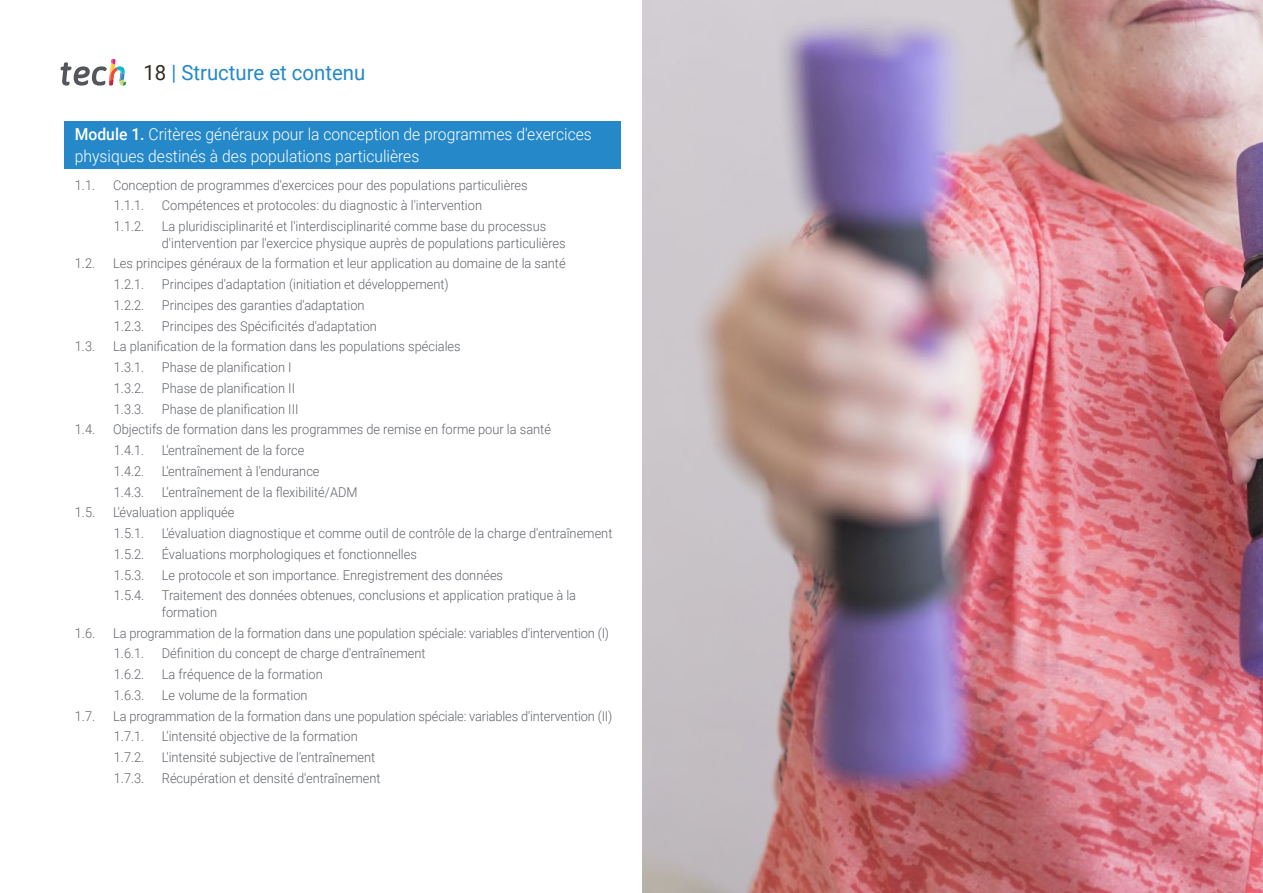
<style>
.page{position:relative;width:1263px;height:893px;background:#fff}
.page>*{position:absolute;margin:0;border:0;box-sizing:border-box;transform-origin:0 0}
.t1{font:21px "Roboto";color:#2488c9}
.t2{font:300 16.5px/22.5px "Roboto";color:#fff;scale:.95 1}
.t3{font:300 13.5px/20.7px "Roboto";color:#61646a;scale:.95 1}
.s1{color:#312e20}
.s2{font-weight:500}
</style>
<div class="page">
<div style="left:64px;top:121px;width:557px;height:48px;background:#2488c9"></div>
<img style="left:642px;top:0;width:621px;height:893px">
<svg style="left:61px;top:59px;width:65px;height:27px"></svg>
<h1 class="t1" style="left:144px;top:57px;width:223px"><span class="s1">18</span> | Structure et contenu</h1>
<p class="t2" style="left:75px;top:122px;width:546px"><span class="s2">Module 1.</span> Critères généraux pour la conception de programmes d'exercices physiques destinés à des populations particulières</p>
<p class="t3" style="left:75px;top:174px;width:23px">1.1.</p>
<p class="t3" style="left:113px;top:174px;width:438px">Conception de programmes d'exercices pour des populations particulières<br>1.1.1.</p>
<p class="t3" style="left:162px;top:195px;width:339px">Compétences et protocoles: du diagnostic à l'intervention</p>
<p class="t3" style="left:114px;top:215px;width:34px">1.1.2.</p>
<p class="t3" style="left:162px;top:218px;width:427px;line-height:16.5px">La pluridisciplinarité et l'interdisciplinarité comme base du processus d'intervention par l'exercice physique auprès de populations particulières</p>
<p class="t3" style="left:75px;top:253px;width:23px">1.2.</p>
<p class="t3" style="left:113px;top:253px;width:478px">Les principes généraux de la formation et leur application au domaine de la santé<br>1.2.1.</p>
<p class="t3" style="left:162px;top:273px;width:303px">Principes d'adaptation (initiation et développement)</p>
<p class="t3" style="left:114px;top:294px;width:34px">1.2.2.</p>
<p class="t3" style="left:162px;top:294px;width:215px">Principes des garanties d'adaptation</p>
<p class="t3" style="left:114px;top:315px;width:34px">1.2.3.</p>
<p class="t3" style="left:162px;top:315px;width:228px">Principes des Spécificités d'adaptation</p>
<p class="t3" style="left:75px;top:336px;width:23px">1.3.</p>
<p class="t3" style="left:113px;top:336px;width:367px">La planification de la formation dans les populations spéciales<br>1.3.1.</p>
<p class="t3" style="left:162px;top:356px;width:138px">Phase de planification I</p>
<p class="t3" style="left:114px;top:377px;width:34px">1.3.2.</p>
<p class="t3" style="left:162px;top:377px;width:142px">Phase de planification II</p>
<p class="t3" style="left:114px;top:398px;width:34px">1.3.3.</p>
<p class="t3" style="left:162px;top:398px;width:145px">Phase de planification III</p>
<p class="t3" style="left:75px;top:419px;width:23px">1.4.</p>
<p class="t3" style="left:113px;top:419px;width:462px">Objectifs de formation dans les programmes de remise en forme pour la santé<br>1.4.1.</p>
<p class="t3" style="left:162px;top:439px;width:152px">L'entraînement de la force</p>
<p class="t3" style="left:114px;top:460px;width:34px">1.4.2.</p>
<p class="t3" style="left:162px;top:460px;width:168px">L'entraînement à l'endurance</p>
<p class="t3" style="left:114px;top:481px;width:34px">1.4.3.</p>
<p class="t3" style="left:162px;top:481px;width:207px">L’entraînement de la flexibilité/ADM</p>
<p class="t3" style="left:75px;top:502px;width:23px">1.5.</p>
<p class="t3" style="left:113px;top:502px;width:129px">L'évaluation appliquée<br>1.5.1.</p>
<p class="t3" style="left:162px;top:522px;width:476px">L'évaluation diagnostique et comme outil de contrôle de la charge d'entraînement</p>
<p class="t3" style="left:114px;top:543px;width:34px">1.5.2.</p>
<p class="t3" style="left:162px;top:543px;width:270px">Évaluations morphologiques et fonctionnelles</p>
<p class="t3" style="left:114px;top:564px;width:34px">1.5.3.</p>
<p class="t3" style="left:162px;top:564px;width:361px">Le protocole et son importance. Enregistrement des données</p>
<p class="t3" style="left:114px;top:585px;width:34px">1.5.4.</p>
<p class="t3" style="left:162px;top:587px;width:438px;line-height:16.5px">Traitement des données obtenues, conclusions et application pratique à la formation</p>
<p class="t3" style="left:75px;top:622px;width:23px">1.6.</p>
<p class="t3" style="left:113px;top:622px;width:524px">La programmation de la formation dans une population spéciale: variables d'intervention (I)<br>1.6.1.</p>
<p class="t3" style="left:162px;top:643px;width:279px">Définition du concept de charge d'entraînement</p>
<p class="t3" style="left:114px;top:663px;width:34px">1.6.2.</p>
<p class="t3" style="left:162px;top:663px;width:171px">La fréquence de la formation</p>
<p class="t3" style="left:114px;top:684px;width:34px">1.6.3.</p>
<p class="t3" style="left:162px;top:684px;width:155px">Le volume de la formation</p>
<p class="t3" style="left:75px;top:705px;width:23px">1.7.</p>
<p class="t3" style="left:113px;top:705px;width:527px">La programmation de la formation dans une population spéciale: variables d'intervention (II)<br>1.7.1.</p>
<p class="t3" style="left:162px;top:726px;width:208px">L'intensité objective de la formation</p>
<p class="t3" style="left:114px;top:746px;width:34px">1.7.2.</p>
<p class="t3" style="left:162px;top:746px;width:226px">L'intensité subjective de l'entraînement</p>
<p class="t3" style="left:114px;top:767px;width:34px">1.7.3.</p>
<p class="t3" style="left:162px;top:767px;width:232px">Récupération et densité d'entraînement</p>
</div>
